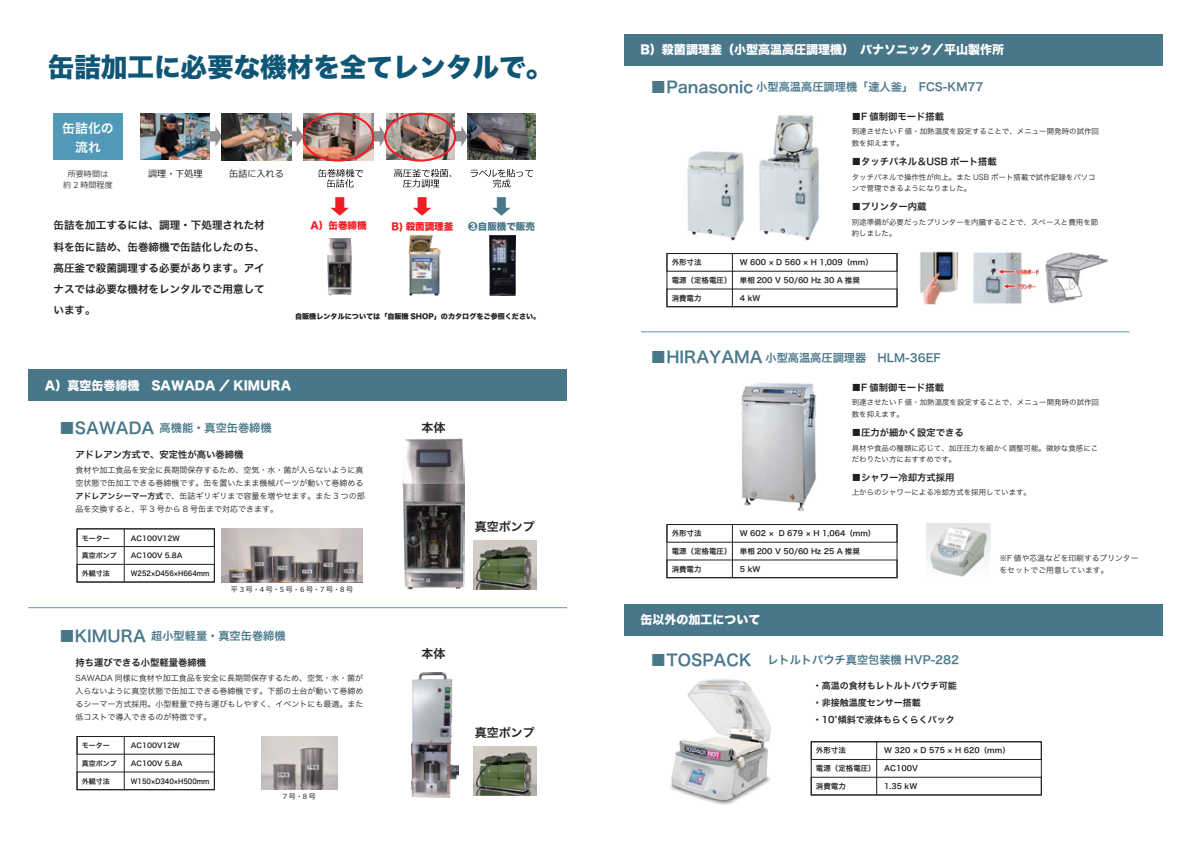
<style>
.page{position:relative;width:1191px;height:842px;background:#fff}
.page>*{position:absolute;margin:0;border:0;box-sizing:border-box;transform-origin:0 0}
.t1{font:26.5px "Hira Kaku Std W8";color:#0f5576}
.t2{font:20.3px "Koz Go Pr 6 N";color:#ee1d23;scale:1.32 1}
.t3{font:20.3px "Koz Go Pr 6 N";color:#48778a;scale:1.32 1}
.t4{font:12.9px/18.8px "Hira Kaku Pro W6";color:#fff;text-align:center}
.t5{font:12px "Hira Kaku Std W8";color:#fff}
.t6{font:12px "Hira Kaku Pro W6";color:#231f20}
.t7{font:11.2px "Hira Kaku Pro W6";color:#48778a}
.t8{font:10.6px/21.1px "Hira Kaku Pro W6";color:#231f20;text-align:justify}
.t9{font:9.6px "Hira Kaku Std W8";color:#ee1d23}
.t10{font:9.6px "Hira Kaku Std W8";color:#48778a}
.t11{font:9.3px "Hira Kaku Pro W6";color:#231f20}
.t12{font:9.1px "Meiryo";color:#231f20}
.t13{font:9px/17px "Hira Kaku Pro W6";color:#231f20}
.t14{font:8.1px "Meiryo";color:#3e3e3f}
.t15{font:8px/13px "Hira Kaku Pro W3";color:#231f20}
.t16{font:7.8px/11.7px "Hira Kaku Pro W3";color:#231f20}
.t17{font:7.5px/11.2px "Hira Kaku Pro W3";color:#231f20}
.t18{font:7.5px "Hira Kaku Pro W6";color:#231f20}
.t19{font:7.1px "Hira Kaku Std W8";color:#231f20}
.t20{font:7px "Hira Kaku Pro W6";color:#231f20}
.t21{font:7px "Hira Kaku Pro W6";color:#231f20;scale:.9 1}
.t22{font:7px "Meiryo";color:#231f20}
.s1{font-size:15.9px}
.s2{font-family:"Hira Kaku Pro W6"}
</style>
<div class="page">
<div style="left:624px;top:34px;width:538px;height:31px;background:#48778a"></div>
<div style="left:28px;top:370px;width:539px;height:31px;background:#48778a"></div>
<div style="left:624px;top:604px;width:538px;height:31px;background:#48778a"></div>
<img style="left:670px;top:679px;width:101px;height:126px">
<hr style="left:28px;top:607px;width:539px;height:1px;background:#5298b7">
<hr style="left:641px;top:331px;width:488px;height:1px;background:#5298b7">
<img style="left:687px;top:115px;width:133px;height:126px">
<img style="left:920px;top:251px;width:39px;height:54px">
<img style="left:973px;top:252px;width:65px;height:52px">
<img style="left:1045px;top:252px;width:63px;height:52px">
<div style="left:666px;top:253px;width:231px;height:54px;border:1px solid #231f20"></div>
<hr style="left:732px;top:254px;width:1px;height:53px;background:#231f20">
<img style="left:741px;top:382px;width:76px;height:129px">
<div style="left:666px;top:524px;width:231px;height:54px;border:1px solid #231f20"></div>
<hr style="left:732px;top:525px;width:1px;height:53px;background:#231f20">
<img style="left:408px;top:234px;width:33px;height:62px">
<img style="left:328px;top:238px;width:23px;height:58px">
<img style="left:490px;top:235px;width:25px;height:61px">
<div style="left:53px;top:114px;width:70px;height:46px;background:#5298b7"></div>
<svg style="left:210px;top:126px;width:12px;height:21px"></svg>
<svg style="left:291px;top:126px;width:11px;height:21px"></svg>
<img style="left:141px;top:114px;width:69px;height:46px">
<svg style="left:394px;top:169px;width:57px;height:18px"></svg>
<svg style="left:318px;top:169px;width:45px;height:18px"></svg>
<svg style="left:470px;top:169px;width:63px;height:18px"></svg>
<img style="left:386px;top:114px;width:69px;height:45px">
<img style="left:303px;top:114px;width:70px;height:46px">
<svg style="left:373px;top:126px;width:13px;height:21px"></svg>
<svg style="left:455px;top:126px;width:13px;height:21px"></svg>
<img style="left:468px;top:114px;width:67px;height:45px">
<img style="left:222px;top:114px;width:69px;height:46px">
<div style="left:302px;top:113px;width:72px;height:49px;border:2px solid #ee1d23;border-radius:50%"></div>
<div style="left:384px;top:113px;width:72px;height:49px;border:2px solid #ee1d23;border-radius:50%"></div>
<img style="left:402px;top:438px;width:62px;height:152px">
<img style="left:222px;top:529px;width:140px;height:53px">
<div style="left:77px;top:564px;width:137px;height:18px;border:1px solid #231f20"></div>
<div style="left:77px;top:529px;width:137px;height:18px;border:1px solid #231f20"></div>
<hr style="left:124px;top:529px;width:1px;height:53px;background:#231f20">
<div style="left:77px;top:736px;width:137px;height:54px;border:1px solid #231f20"></div>
<hr style="left:124px;top:737px;width:1px;height:52px;background:#231f20">
<img style="left:926px;top:523px;width:65px;height:54px">
<div style="left:811px;top:777px;width:230px;height:18px;border:1px solid #231f20"></div>
<div style="left:811px;top:741px;width:230px;height:19px;border:1px solid #231f20"></div>
<div style="left:811px;top:741px;width:230px;height:54px;border:1px solid #231f20"></div>
<hr style="left:876px;top:742px;width:1px;height:53px;background:#231f20">
<img style="left:473px;top:540px;width:63px;height:50px">
<img style="left:473px;top:746px;width:63px;height:49px">
<img style="left:412px;top:672px;width:46px;height:125px">
<img style="left:261px;top:736px;width:77px;height:54px">
<h1 class="t1" style="left:48px;top:52px;width:506px">缶詰加工に必要な機材を全てレンタルで。</h1>
<h3 class="t4" style="left:62px;top:118px;width:53px">缶詰化の流れ</h3>
<p class="t14" style="left:68px;top:168px;width:42px">所要時間は</p>
<p class="t12" style="left:148px;top:167px;width:56px">調理・下処理</p>
<p class="t12" style="left:229px;top:167px;width:56px">缶詰に入れる</p>
<p class="t14" style="left:63px;top:179px;width:51px">約 2 時間程度</p>
<h2 class="t2" style="left:326px;top:195px;width:22px">⇩</h2>
<h2 class="t2" style="left:409px;top:195px;width:22px">⇩</h2>
<h2 class="t3" style="left:488px;top:195px;width:22px">⇩</h2>
<h3 class="t8" style="left:53px;top:214px;width:213px">缶詰を加工するには、調理・下処理された材料を缶に詰め、缶巻締機で缶詰化したのち、高圧釜で殺菌調理する必要があります。アイナスでは必要な機材をレンタルでご用意しています。</h3>
<p class="t9" style="left:391px;top:221px;width:63px">B) 殺菌調理釜</p>
<p class="t9" style="left:311px;top:220px;width:57px">A）缶巻締機</p>
<p class="t10" style="left:468px;top:221px;width:68px">❸自販機で販売</p>
<p class="t19" style="left:295px;top:312px;width:247px">自販機レンタルについては「自販機 SHOP」のカタログをご参照ください。</p>
<h3 class="t5" style="left:45px;top:378px;width:248px">A）真空缶巻締機　SAWADA ／ KIMURA</h3>
<h3 class="t7" style="left:59px;top:418px;width:214px"><span class="s1">■SAWADA</span> 高機能・真空缶巻締機</h3>
<p class="t11" style="left:75px;top:446px;width:170px">アドレアン方式で、安定性が高い巻締機</p>
<p class="t15" style="left:75px;top:463px;width:291px">食材や加工食品を安全に長期間保存するため、空気・水・菌が入らないように真空状態で缶加工できる巻締機です。缶を置いたまま機械パーツが動いて巻締める<span class="s2">アドレアンシーマー方式</span>で、缶詰ギリギリまで容量を増やせます。また 3 つの部品を交換すると、平 3 号から 8 号缶まで対応できます。</p>
<p class="t20" style="left:82px;top:532px;width:29px">モーター</p>
<p class="t20" style="left:82px;top:549px;width:36px">真空ポンプ</p>
<p class="t20" style="left:82px;top:567px;width:29px">外観寸法</p>
<p class="t20" style="left:131px;top:532px;width:51px">AC100V12W</p>
<p class="t20" style="left:131px;top:549px;width:53px">AC100V 5.8A</p>
<p class="t21" style="left:131px;top:567px;width:89px">W252×D456×H664mm</p>
<p class="t22" style="left:231px;top:584px;width:124px">平 3 号・4 号・5 号・6 号・7 号・8 号</p>
<h3 class="t7" style="left:59px;top:626px;width:228px"><span class="s1">■KIMURA</span> 超小型軽量・真空缶巻締機</h3>
<p class="t11" style="left:75px;top:654px;width:132px">持ち運びできる小型軽量巻締機</p>
<p class="t15" style="left:75px;top:671px;width:289px;text-align:justify">SAWADA 同様に食材や加工食品を安全に長期間保存するため、空気・水・菌が入らないように真空状態で缶加工できる巻締機です。下部の土台が動いて巻締めるシーマー方式採用。小型軽量で持ち運びもしやすく、イベントにも最適。また低コストで導入できるのが特徴です。</p>
<p class="t20" style="left:82px;top:739px;width:29px">モーター</p>
<p class="t20" style="left:82px;top:757px;width:36px">真空ポンプ</p>
<p class="t20" style="left:82px;top:775px;width:29px">外観寸法</p>
<p class="t20" style="left:131px;top:739px;width:51px">AC100V12W</p>
<p class="t20" style="left:131px;top:757px;width:53px">AC100V 5.8A</p>
<p class="t21" style="left:131px;top:775px;width:89px">W150×D340×H500mm</p>
<p class="t22" style="left:283px;top:792px;width:35px">7 号・8 号</p>
<h3 class="t6" style="left:421px;top:417px;width:25px">本体</h3>
<h3 class="t6" style="left:475px;top:515px;width:61px">真空ポンプ</h3>
<h3 class="t6" style="left:421px;top:642px;width:25px">本体</h3>
<h3 class="t6" style="left:475px;top:721px;width:61px">真空ポンプ</h3>
<h3 class="t5" style="left:640px;top:43px;width:365px">B）殺菌調理釜（小型高温高圧調理機）　パナソニック／平山製作所</h3>
<h3 class="t7" style="left:650px;top:76px;width:366px"><span class="s1">■Panasonic</span> 小型高温高圧調理機「達人釜」　FCS-KM77<span class="s1">　　</span></h3>
<p class="t11" style="left:851px;top:108px;width:94px">■F 値制御モード搭載</p>
<p class="t17" style="left:851px;top:126px;width:249px">到達させたい F 値・加熱温度を設定することで、メニュー開発時の試作回数を抑えます。</p>
<p class="t11" style="left:851px;top:153px;width:147px">■タッチパネル＆USB ポート搭載</p>
<p class="t17" style="left:851px;top:171px;width:245px">タッチパネルで操作性が向上。また USB ポート搭載で試作記録をパソコンで管理できるようになりました。</p>
<p class="t11" style="left:851px;top:198px;width:76px">■プリンター内蔵</p>
<p class="t17" style="left:851px;top:216px;width:248px">別途準備が必要だったプリンターを内臓することで、スペースと費用を節約しました。</p>
<p class="t18" style="left:671px;top:256px;width:31px">外形寸法</p>
<p class="t18" style="left:671px;top:273px;width:61px">電源（定格電圧）</p>
<p class="t18" style="left:671px;top:291px;width:31px">消費電力</p>
<p class="t18" style="left:740px;top:256px;width:134px">W 600 × D 560 × H 1,009（mm）</p>
<p class="t18" style="left:740px;top:273px;width:121px">単相 200 V 50/60 Hz 30 A 推奨</p>
<p class="t18" style="left:740px;top:291px;width:22px">4 kW</p>
<h3 class="t7" style="left:650px;top:347px;width:291px"><span class="s1">■HIRAYAMA</span> 小型高温高圧調理器　HLM-36EF</h3>
<p class="t11" style="left:851px;top:379px;width:94px">■F 値制御モード搭載</p>
<p class="t17" style="left:851px;top:396px;width:249px">到達させたい F 値・加熱温度を設定することで、メニュー開発時の試作回数を抑えます。</p>
<p class="t11" style="left:851px;top:424px;width:114px">■圧力が細かく設定できる</p>
<p class="t17" style="left:851px;top:442px;width:248px">具材や食品の種類に応じて、加圧圧力を細かく調整可能。微妙な食感にこだわりたい方におすすめです。</p>
<p class="t11" style="left:851px;top:469px;width:104px">■シャワー冷却方式採用</p>
<p class="t17" style="left:851px;top:486px;width:181px">上からのシャワーによる冷却方式を採用しています。</p>
<p class="t18" style="left:671px;top:527px;width:31px">外形寸法</p>
<p class="t18" style="left:671px;top:544px;width:61px">電源（定格電圧）</p>
<p class="t18" style="left:671px;top:562px;width:31px">消費電力</p>
<p class="t18" style="left:740px;top:527px;width:137px">W 602 × D 679 × H 1,064（mm）</p>
<p class="t18" style="left:740px;top:544px;width:121px">単相 200 V 50/60 Hz 25 A 推奨</p>
<p class="t18" style="left:740px;top:562px;width:22px">5 kW</p>
<p class="t16" style="left:999px;top:552px;width:141px">※F 値や芯温などを印刷するプリンターをセットでご用意しています。</p>
<h3 class="t5" style="left:640px;top:613px;width:121px">缶以外の加工について</h3>
<h3 class="t7" style="left:650px;top:650px;width:310px"><span class="s1">■TOSPACK　</span>レトルトパウチ真空包装機 HVP-282</h3>
<p class="t13" style="left:813px;top:677px;width:145px">・高温の食材もレトルトパウチ可能・非接触温度センサー搭載<br>・10°傾斜で液体もらくらくパック</p>
<p class="t18" style="left:816px;top:744px;width:31px">外形寸法</p>
<p class="t18" style="left:816px;top:761px;width:61px">電源（定格電圧）</p>
<p class="t18" style="left:816px;top:779px;width:31px">消費電力</p>
<p class="t18" style="left:884px;top:744px;width:127px">W 320 × D 575 × H 620（mm）</p>
<p class="t18" style="left:884px;top:761px;width:35px">AC100V</p>
<p class="t18" style="left:884px;top:779px;width:35px">1.35 kW</p>
</div>
